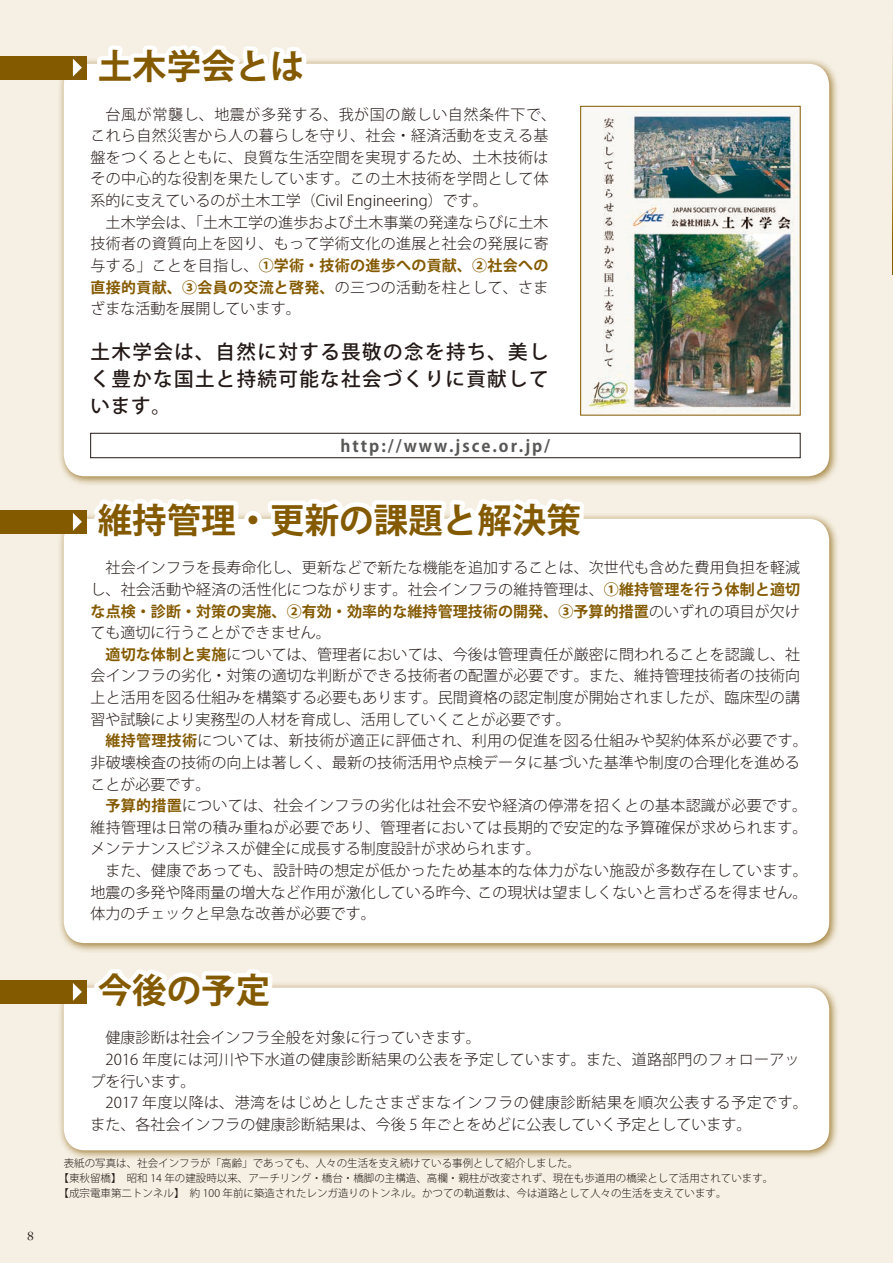
<style>
.page{position:relative;width:893px;height:1263px;background:#f6f0e4}
.page>*{position:absolute;margin:0;border:0;box-sizing:border-box;transform-origin:0 0}
.t1{font:700 34.5px "Koz Go Pr 6 N";color:#845a00}
.t2{font:500 19.5px/27px "Koz Go Pr 6 N";letter-spacing:.07em;color:#231916;text-align:justify}
.t3{font:700 16.5px "Koz Go Pr 6 N";letter-spacing:.12em;color:#595857}
.t4{font:300 15px/21.6px "Koz Go Pr 6 N";letter-spacing:.005em;color:#231916;text-align:justify}
.t5{font:300 15px "Koz Go Pr 6 N";letter-spacing:.035em;color:#231916}
.t6{font:13.8px "Garamond Three";color:#231916}
.t7{font:300 10.5px/15px "Koz Go Pr 6 N";color:#231916}
.s1{font-weight:700;color:#845a00}
</style>
<div class="page">
<svg style="left:892px;top:35px;width:1px;height:239px"></svg>
<hr style="left:892px;top:725px;width:1px;height:317px;background:#fffcdb">
<div style="left:58px;top:58px;width:782px;height:428px;background:#845a00;opacity:.75"></div>
<div style="left:64px;top:64px;width:765px;height:412px;background:#fff;border-radius:21px"></div>
<div style="left:58px;top:513px;width:782px;height:440px;background:#845a00;opacity:.75"></div>
<div style="left:64px;top:519px;width:765px;height:424px;background:#fff;border-radius:21px"></div>
<div style="left:58px;top:981px;width:782px;height:180px;background:#845a00;opacity:.75"></div>
<div style="left:64px;top:988px;width:765px;height:162px;background:#fff;border-radius:21px"></div>
<img style="left:599px;top:108px;width:199px;height:305px">
<div style="left:90px;top:433px;width:710px;height:25px;border:1px solid #231916"></div>
<div style="left:0;top:56px;width:87px;height:23px;background:#845a00"></div>
<div style="left:0;top:510px;width:87px;height:23px;background:#845a00"></div>
<svg style="left:73px;top:45px;width:526px;height:489px"></svg>
<div style="left:0;top:980px;width:87px;height:23px;background:#845a00"></div>
<svg style="left:73px;top:969px;width:213px;height:35px"></svg>
<p class="t6" style="left:27px;top:1228px;width:8px">8</p>
<h1 class="t1" style="left:98px;top:47px;width:209px">土木学会とは</h1>
<p class="t4" style="left:91px;top:104px;width:467px;text-align:left;text-indent:15px">台風が常襲し、地震が多発する、我が国の厳しい自然条件下で、これら自然災害から人の暮らしを守り、社会・経済活動を支える基盤をつくるとともに、良質な生活空間を実現するため、土木技術はその中心的な役割を果たしています。この土木技術を学問として体系的に支えているのが土木工学（Civil Engineering）です。</p>
<p class="t4" style="left:91px;top:212px;width:459px;text-indent:15px">土木学会は、「土木工学の進歩および土木事業の発達ならびに土木技術者の資質向上を図り、もって学術文化の進展と社会の発展に寄与する」ことを目指し、<span class="s1">①学術・技術の進歩への貢献、②社会への直接的貢献、③会員の交流と啓発、</span>の三つの活動を柱として、さまざまな活動を展開しています。</p>
<h2 class="t2" style="left:91px;top:339px;width:459px">土木学会は、自然に対する畏敬の念を持ち、美しく豊かな国土と持続可能な社会づくりに貢献しています。</h2>
<p class="t3" style="left:341px;top:436px;width:211px">http://www.jsce.or.jp/</p>
<h1 class="t1" style="left:98px;top:501px;width:485px">維持管理・更新の課題と解決策</h1>
<p class="t4" style="left:91px;top:557px;width:711px;text-indent:15px">社会インフラを長寿命化し、更新などで新たな機能を追加することは、次世代も含めた費用負担を軽減し、社会活動や経済の活性化につながります。社会インフラの維持管理は、<span class="s1">①維持管理を行う体制と適切な点検・診断・対策の実施、②有効・効率的な維持管理技術の開発、③予算的措置</span>のいずれの項目が欠けても適切に行うことができません。</p>
<p class="t4" style="left:91px;top:644px;width:711px;text-indent:15px"><span class="s1">適切な体制と実施</span>については、管理者においては、今後は管理責任が厳密に問われることを認識し、社会インフラの劣化・対策の適切な判断ができる技術者の配置が必要です。また、維持管理技術者の技術向上と活用を図る仕組みを構築する必要もあります。民間資格の認定制度が開始されましたが、臨床型の講習や試験により実務型の人材を育成し、活用していくことが必要です。</p>
<p class="t4" style="left:91px;top:730px;width:718px;text-align:left;text-indent:15px"><span class="s1">維持管理技術</span>については、新技術が適正に評価され、利用の促進を図る仕組みや契約体系が必要です。非破壊検査の技術の向上は著しく、最新の技術活用や点検データに基づいた基準や制度の合理化を進めることが必要です。</p>
<p class="t4" style="left:91px;top:795px;width:718px;text-indent:15px"><span class="s1">予算的措置</span>については、社会インフラの劣化は社会不安や経済の停滞を招くとの基本認識が必要です。維持管理は日常の積み重ねが必要であり、管理者においては長期的で安定的な予算確保が求められます。メンテナンスビジネスが健全に成長する制度設計が求められます。</p>
<p class="t4" style="left:91px;top:860px;width:718px;text-indent:15px">また、健康であっても、設計時の想定が低かったため基本的な体力がない施設が多数存在しています。地震の多発や降雨量の増大など作用が激化している昨今、この現状は望ましくないと言わざるを得ません。体力のチェックと早急な改善が必要です。</p>
<h1 class="t1" style="left:98px;top:971px;width:174px">今後の予定</h1>
<p class="t4" style="left:106px;top:1027px;width:377px">健康診断は社会インフラ全般を対象に行っていきます。</p>
<p class="t4" style="left:106px;top:1049px;width:696px">2016 年度には河川や下水道の健康診断結果の公表を予定しています。また、道路部門のフォローアッ</p>
<p class="t4" style="left:91px;top:1071px;width:106px">プを行います。</p>
<p class="t5" style="left:106px;top:1094px;width:703px">2017 年度以降は、港湾をはじめとしたさまざまなインフラの健康診断結果を順次公表する予定です。</p>
<p class="t4" style="left:91px;top:1114px;width:662px">また、各社会インフラの健康診断結果は、今後 5 年ごとをめどに公表していく予定としています。</p>
<p class="t7" style="left:59px;top:1156px;width:716px;text-indent:5px">表紙の写真は、社会インフラが「高齢」であっても、人々の生活を支え続けている事例として紹介しました。<br>【東秋留橋】　昭和 14 年の建設時以来、アーチリング・橋台・橋脚の主構造、高欄・親柱が改変されず、現在も歩道用の橋梁として活用されています。【成宗電車第二トンネル】　約 100 年前に築造されたレンガ造りのトンネル。かつての軌道敷は、今は道路として人々の生活を支えています。</p>
</div>
